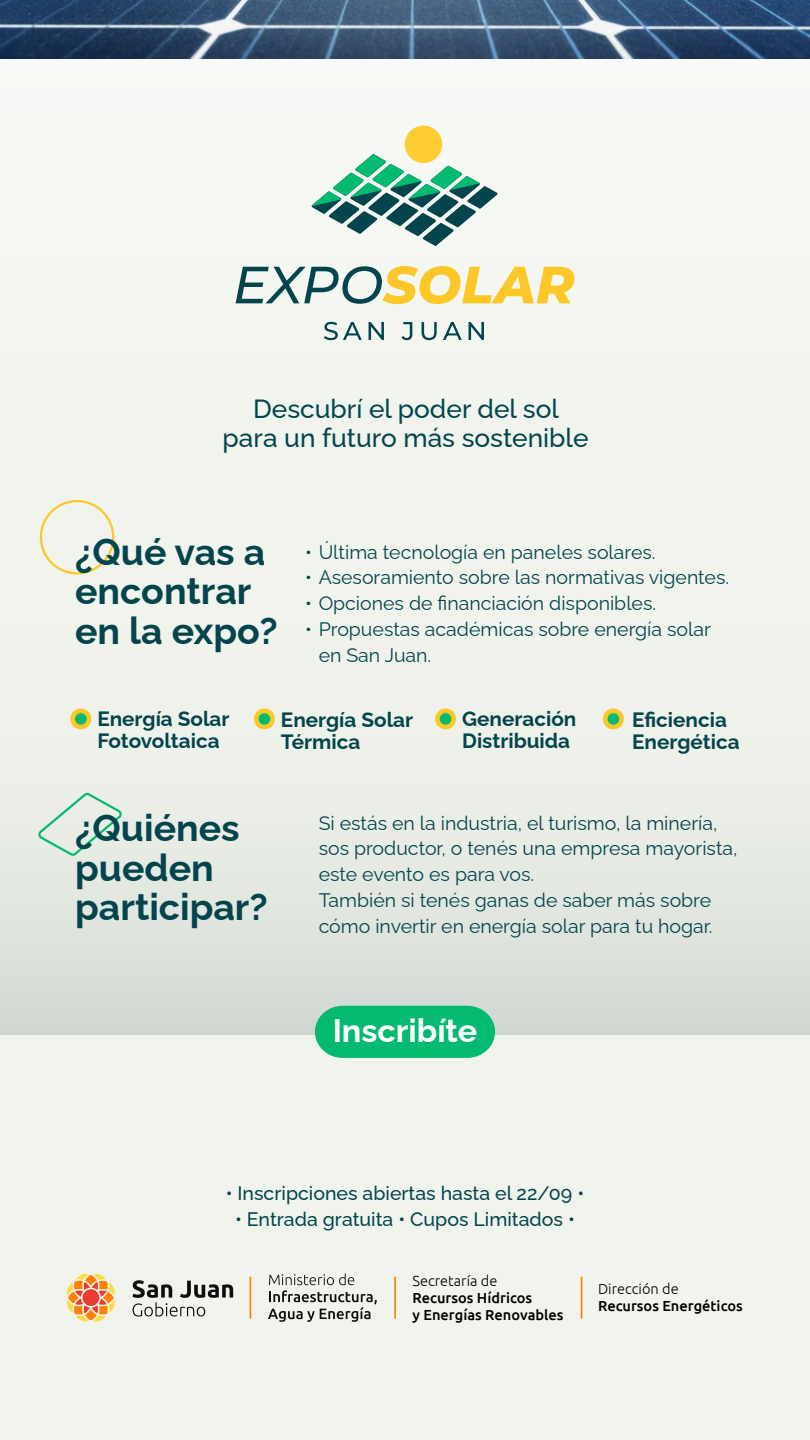
<style>
.page{position:relative;width:810px;height:1440px;background:#f1f4ed}
.page>*{position:absolute;margin:0;border:0;box-sizing:border-box;transform-origin:0 0}
.t1{font:700 37.5px/39.8px "Raleway";color:#04454d}
.t2{font:700 32.47px "Raleway";color:#fff}
.t3{font:500 26.25px/29px "Raleway";color:#04454d;text-align:center}
.t4{font:700 20.7px/22px "Raleway";color:#04454d}
.t5{font:19.5px/25.8px "Raleway";color:#04454d}
.t6{font:500 19.5px "Raleway";color:#04454d}
.t7{font:500 14.55px/16.9px "Ubuntu";color:#000}
.t8{font:300 14.55px "Ubuntu";color:#000}
</style>
<div class="page">
<svg style="left:0;top:710px;width:810px;height:324px"></svg>
<svg style="left:0;top:0;width:810px;height:59px;background:#3e5878"></svg>
<div style="left:40px;top:500px;width:74px;height:75px;border:2px solid #fdc827;border-radius:50%"></div>
<svg style="left:37px;top:791px;width:86px;height:67px"></svg>
<svg style="left:236px;top:266px;width:338px;height:38px"></svg>
<div style="left:405px;top:126px;width:37px;height:37px;background:#fc3;border-radius:50%"></div>
<svg style="left:324px;top:322px;width:38px;height:18px"></svg>
<svg style="left:369px;top:322px;width:15px;height:18px"></svg>
<svg style="left:402px;top:322px;width:10px;height:18px"></svg>
<svg style="left:422px;top:322px;width:15px;height:18px"></svg>
<svg style="left:443px;top:322px;width:19px;height:18px"></svg>
<svg style="left:469px;top:322px;width:15px;height:18px"></svg>
<svg style="left:312px;top:154px;width:185px;height:92px"></svg>
<svg style="left:132px;top:1280px;width:101px;height:37px"></svg>
<svg style="left:67px;top:1274px;width:48px;height:48px"></svg>
<div style="left:83px;top:1289px;width:16px;height:17px;background:#ea3d2f;border-radius:50%"></div>
<svg style="left:268px;top:1273px;width:109px;height:49px"></svg>
<hr style="left:250px;top:1277px;width:1px;height:42px;background:#ff8200">
<hr style="left:394px;top:1277px;width:2px;height:42px;background:#ff8200">
<hr style="left:581px;top:1277px;width:1px;height:42px;background:#ff8200">
<svg style="left:315px;top:1006px;width:180px;height:52px;background:#12bd78"></svg>
<div style="left:70px;top:708px;width:21px;height:21px;background:#fdc827;border-radius:50%"></div>
<svg style="left:254px;top:708px;width:21px;height:21px"></svg>
<svg style="left:435px;top:708px;width:21px;height:21px"></svg>
<svg style="left:603px;top:708px;width:21px;height:21px"></svg>
<div style="left:259px;top:713px;width:11px;height:12px;background:#04ba71;border-radius:50%"></div>
<div style="left:75px;top:713px;width:12px;height:12px;background:#04ba71;border-radius:50%"></div>
<div style="left:608px;top:713px;width:11px;height:12px;background:#04ba71;border-radius:50%"></div>
<div style="left:440px;top:713px;width:11px;height:12px;background:#04ba71;border-radius:50%"></div>
<h3 class="t3" style="left:223px;top:391px;width:367px">Descubrí el poder del sol para un futuro más sostenible</h3>
<h1 class="t1" style="left:75px;top:528px;width:204px">¿Qué vas a encontrar en la expo?</h1>
<p class="t5" style="left:305px;top:537px;width:352px">• Última tecnología en paneles solares.</p>
<p class="t5" style="left:305px;top:563px;width:426px">• Asesoramiento sobre las normativas vigentes.</p>
<p class="t5" style="left:305px;top:588px;width:353px">• Opciones de financiación disponibles.</p>
<p class="t5" style="left:319px;top:614px;width:394px;text-indent:-13px">• Propuestas académicas sobre energía solar en San Juan.</p>
<p class="t4" style="left:97px;top:706px;width:134px">Energía Solar<br>Fotovoltaica</p>
<p class="t4" style="left:281px;top:707px;width:134px">Energía Solar<br>Térmica</p>
<p class="t4" style="left:462px;top:706px;width:116px">Generación<br>Distribuida</p>
<p class="t4" style="left:632px;top:707px;width:109px">Eficiencia<br>Energética</p>
<h1 class="t1" style="left:75px;top:804px;width:194px">¿Quiénes pueden participar?</h1>
<p class="t5" style="left:319px;top:808px;width:420px">Si estás en la industria, el turismo, la minería, sos productor, o tenés una empresa mayorista, este evento es para vos.<br>También si tenés ganas de saber más sobre cómo invertir en energía solar para tu hogar.</p>
<h2 class="t2" style="left:333px;top:1005px;width:146px">Inscribíte</h2>
<p class="t6" style="left:226px;top:1178px;width:360px">• Inscripciones abiertas hasta el 22/09 •</p>
<p class="t6" style="left:235px;top:1204px;width:341px">• Entrada gratuita • Cupos Limitados •</p>
<p class="t8" style="left:413px;top:1272px;width:86px">Secretaría de</p>
<p class="t7" style="left:413px;top:1289px;width:153px">Recursos Hídricos<br>y Energías Renovables</p>
<p class="t8" style="left:598px;top:1280px;width:82px">Dirección de</p>
<p class="t7" style="left:598px;top:1297px;width:146px">Recursos Energéticos</p>
</div>
